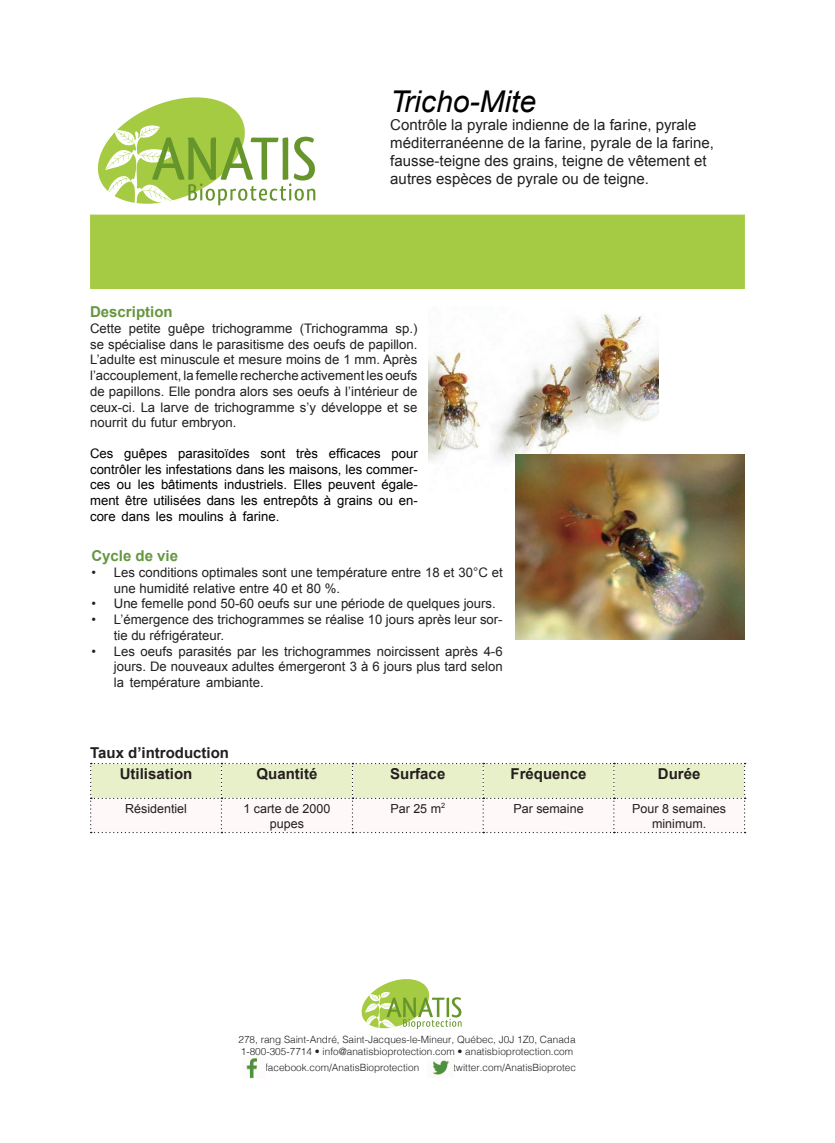
<style>
.page{position:relative;width:835px;height:1143px;background:#fff}
.page>*{position:absolute;margin:0;border:0;box-sizing:border-box;transform-origin:0 0}
.t1{font:italic 30px "Arial";color:#000}
.t2{font:15px/18px "Arial";color:#231f20}
.t3{font:700 15px "Arial";color:#231f20}
.t4{font:700 15px "Arial";color:#659740}
.t5{font:13.12px/15.8px "Arial";color:#231f20}
.t6{font:13.12px "Arial";color:#000}
.t7{font:12.5px "Arial";color:#231f20}
.t8{font:300 10px/12px "Helvetica";color:#231f20}
.t9{font:7.25px "Arial";color:#231f20}
</style>
<div class="page">
<img style="left:428px;top:313px;width:230px;height:147px">
<img style="left:514px;top:454px;width:230px;height:185px">
<svg style="left:97px;top:97px;width:218px;height:109px"></svg>
<div style="left:90px;top:214px;width:654px;height:75px;background:#a5cb44;border:1px solid #a5cb44"></div>
<svg style="left:90px;top:762px;width:655px;height:71px"></svg>
<svg style="left:361px;top:979px;width:100px;height:49px"></svg>
<img style="left:246px;top:1058px;width:12px;height:20px">
<img style="left:432px;top:1060px;width:17px;height:15px">
<h1 class="t1" style="left:390px;top:85px;width:147px">Tricho-Mite</h1>
<p class="t4" style="left:90px;top:302px;width:84px">Description</p>
<p class="t2" style="left:390px;top:116px;width:325px">Contrôle la pyrale indienne de la farine, pyrale méditerranéenne de la farine, pyrale de la farine, fausse-teigne des grains, teigne de vêtement et autres espèces de pyrale ou de teigne.</p>
<p class="t5" style="left:90px;top:320px;width:329px">Cette<br>se spécialise dans le parasitisme des oeufs de papillon. ’L adulte est minuscule et mesure moins de 1 mm. Après ’l accouplement la, femelle recherche activement les oeufs de papillons. Elle pondra alors ses oeufs ’là intérieur de ceux-ci. La larve de trichogramme y’s développe et se nourrit du futur embryon.</p>
<p class="t5" style="left:299px;top:320px;width:90px">(Trichogramma</p>
<p class="t5" style="left:395px;top:320px;width:23px">sp (.</p>
<p class="t5" style="left:168px;top:320px;width:38px">guêpe</p>
<p class="t5" style="left:129px;top:320px;width:34px">petite</p>
<p class="t5" style="left:212px;top:320px;width:82px">trichogramme</p>
<p class="t6" style="left:90px;top:446px;width:25px">Ces</p>
<p class="t6" style="left:124px;top:446px;width:45px">guêpes</p>
<p class="t6" style="left:178px;top:446px;width:73px">parasitoïdes</p>
<p class="t6" style="left:260px;top:446px;width:26px">sont</p>
<p class="t6" style="left:296px;top:446px;width:23px">très</p>
<p class="t6" style="left:329px;top:446px;width:53px">efficaces</p>
<p class="t6" style="left:391px;top:446px;width:28px">pour</p>
<p class="t6" style="left:90px;top:461px;width:329px">contrôler les infestations dans les maisons, les commer-</p>
<p class="t6" style="left:90px;top:477px;width:22px">ces</p>
<p class="t6" style="left:117px;top:477px;width:16px">ou</p>
<p class="t6" style="left:161px;top:477px;width:58px">bâtiments</p>
<p class="t6" style="left:138px;top:477px;width:18px">les</p>
<p class="t6" style="left:224px;top:477px;width:64px">industriels.</p>
<p class="t6" style="left:381px;top:477px;width:38px">égale-</p>
<p class="t6" style="left:293px;top:477px;width:30px">Elles</p>
<p class="t6" style="left:328px;top:477px;width:48px">peuvent</p>
<p class="t6" style="left:90px;top:493px;width:329px">ment être utilisées dans les entrepôts à grains ou en-</p>
<p class="t6" style="left:90px;top:509px;width:191px">core dans les moulins à farine.</p>
<p class="t4" style="left:91px;top:546px;width:88px">Cycle de vie</p>
<p class="t5" style="left:114px;top:564px;width:390px">Les conditions optimales sont une température entre 18 et 30°C et</p>
<p class="t5" style="left:91px;top:564px;width:6px">•</p>
<p class="t5" style="left:91px;top:596px;width:6px">•</p>
<p class="t5" style="left:91px;top:611px;width:6px">•</p>
<p class="t5" style="left:91px;top:643px;width:6px">•</p>
<p class="t5" style="left:114px;top:580px;width:383px">une humidité relative entre 40 et 80 %.<br>Une femelle pond 50-60 oeufs sur une période de quelques jours.</p>
<p class="t5" style="left:114px;top:611px;width:390px">’L émergence des trichogrammes se réalise 10 jours après leur sor-</p>
<p class="t5" style="left:114px;top:627px;width:112px">tie du réfrigérateur.</p>
<p class="t5" style="left:114px;top:643px;width:390px">Les oeufs parasités par les trichogrammes noircissent après 4-6</p>
<p class="t5" style="left:114px;top:659px;width:390px">jours. De nouveaux adultes émergeront 6à3 jours plus tard selon la température ambiante.</p>
<p class="t3" style="left:90px;top:742px;width:140px">Taux d’introduction</p>
<p class="t3" style="left:120px;top:764px;width:74px">Utilisation</p>
<p class="t7" style="left:125px;top:799px;width:63px">Résidentiel</p>
<p class="t3" style="left:256px;top:764px;width:62px">Quantité</p>
<p class="t7" style="left:243px;top:799px;width:88px">1 carte de 2000</p>
<p class="t7" style="left:270px;top:814px;width:36px">pupes</p>
<p class="t3" style="left:390px;top:764px;width:57px">Surface</p>
<p class="t9" style="left:441px;top:801px;width:6px">2</p>
<p class="t7" style="left:390px;top:799px;width:52px">Par 25 m</p>
<p class="t3" style="left:510px;top:764px;width:77px">Fréquence</p>
<p class="t7" style="left:513px;top:799px;width:72px">Par semaine</p>
<p class="t3" style="left:657px;top:764px;width:44px">Durée</p>
<p class="t7" style="left:632px;top:799px;width:95px">Pour 8 semaines</p>
<p class="t7" style="left:651px;top:814px;width:56px">minimum.</p>
<p class="t8" style="left:238px;top:1032px;width:338px">278, rang Saint-André, Saint-Jacques l e- -Mineur, Québec Z1J0J, 0, Canada<br>1-800-305-7714 • info@anatisbioprotection.com • anatisbioprotection.com</p>
<p class="t8" style="left:453px;top:1060px;width:124px">twitter.com/AnatisBioprotec</p>
<p class="t8" style="left:265px;top:1060px;width:155px">facebook.com/AnatisBioprotection</p>
</div>
